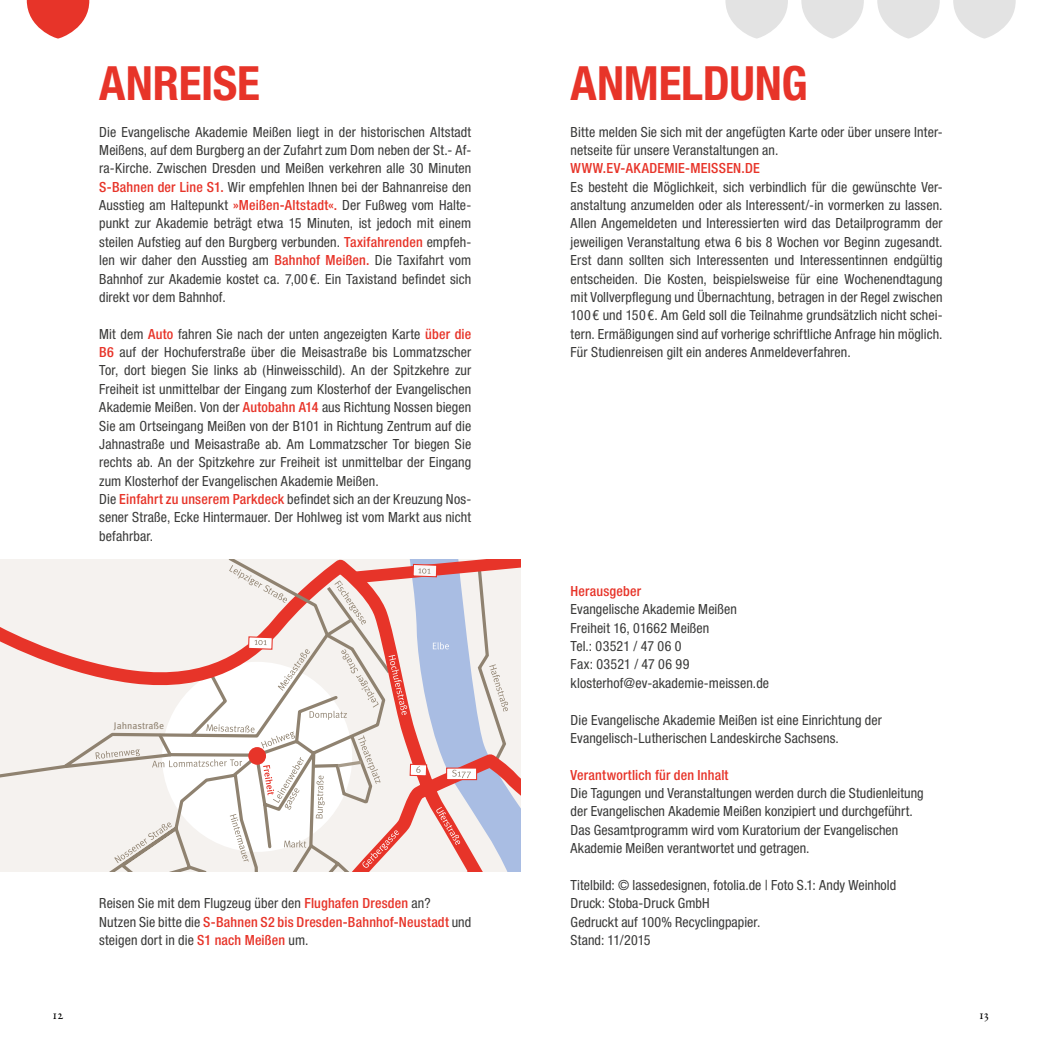
<style>
.page{position:relative;width:1042px;height:1042px;background:#fff}
.page>*{position:absolute;margin:0;border:0;box-sizing:border-box;transform-origin:0 0}
.t1{font:700 condensed 47.25px "Helvetica Neue LT Std";letter-spacing:-.005em;color:#e73429}
.t2{font:condensed 14px/18.4px "Helvetica Neue LT Std";letter-spacing:.005em;color:#3a3a39}
.t3{font:500 condensed 14px "Helvetica Neue LT Std";letter-spacing:.015em;color:#e73429}
.t4{font:14px "Garamond Premr Pro";color:#000}
.t5{font:9.62px "Meta OT";color:#8f8270}
.s1{font-weight:500;color:#e73429}
</style>
<div class="page">
<svg style="left:27px;top:0;width:63px;height:38px"></svg>
<svg style="left:725px;top:0;width:63px;height:38px"></svg>
<svg style="left:801px;top:0;width:63px;height:38px"></svg>
<svg style="left:877px;top:0;width:63px;height:38px"></svg>
<svg style="left:953px;top:0;width:63px;height:38px"></svg>
<div style="left:0;top:566px;width:95px;height:306px;background:#f5f2ef"></div>
<svg style="left:95px;top:559px;width:426px;height:313px"></svg>
<h1 class="t1" style="left:99px;top:54px;width:162px">ANREISE</h1>
<p class="t2" style="left:99px;top:122px;width:374px;text-align:justify">Die Evangelische Akademie Meißen liegt in der historischen Altstadt Meißens, auf dem Burgberg an der Zufahrt zum Dom neben der St.- Af&shy;ra-Kirche. Zwischen Dresden und Meißen verkehren alle 30 Minuten <span class="s1">S-Bahnen der Line S1.</span> Wir empfehlen Ihnen bei der Bahnanreise den Ausstieg am Haltepunkt <span class="s1">»Meißen-Altstadt«.</span> Der Fußweg vom Halte&shy;punkt zur Akademie beträgt etwa 15 Minuten, ist jedoch mit einem steilen Aufstieg auf den Burgberg verbunden. <span class="s1">Taxifahrenden</span> empfeh&shy;len wir daher den Ausstieg am <span class="s1">Bahnhof Meißen.</span> Die Taxifahrt vom Bahnhof zur Akademie kostet ca. 7,00 €. Ein Taxistand befindet sich direkt vor dem Bahnhof.</p>
<p class="t2" style="left:99px;top:324px;width:374px">Mit dem <span class="s1">Auto</span> fahren Sie nach der unten angezeigten Karte <span class="s1">über die B6</span> auf der Hochuferstraße über die Meisastraße bis Lommatzscher Tor, dort biegen Sie links ab (Hinweisschild). An der Spitzkehre zur Freiheit ist unmittelbar der Eingang zum Klosterhof der Evangelischen Akademie Meißen. Von der <span class="s1">Autobahn A14</span> aus Richtung Nossen biegen Sie am Ortseingang Meißen von der B101 in Richtung Zentrum auf die Jahnastraße und Meisastraße ab. Am Lommatzscher Tor biegen Sie rechts ab. An der Spitzkehre zur Freiheit ist unmittelbar der Eingang zum Klosterhof der Evangelischen Akademie Meißen.<br>Die <span class="s1">Einfahrt zu unserem Parkdeck</span> befindet sich an der Kreuzung Nos&shy;sener Straße, Ecke Hintermauer. Der Hohlweg ist vom Markt aus nicht befahrbar.</p>
<p class="t5" style="left:114px;top:720px;width:52px">Jahnastraße</p>
<p class="t2" style="left:99px;top:894px;width:374px">Reisen Sie mit dem Flugzeug über den <span class="s1">Flughafen Dresden</span> an?<br>Nutzen Sie bitte die <span class="s1">S-Bahnen S2 bis Dresden-Bahnhof-Neustadt</span> und steigen dort in die <span class="s1">S1 nach Meißen</span> um.</p>
<h1 class="t1" style="left:570px;top:54px;width:239px">ANMELDUNG</h1>
<p class="t2" style="left:570px;top:122px;width:374px">Bitte melden Sie sich mit der angefügten Karte oder über unsere Inter&shy;netseite für unsere Veranstaltungen an.</p>
<p class="t3" style="left:570px;top:160px;width:81px">www.ev-akadem</p>
<p class="t3" style="left:675px;top:160px;width:45px">ie-meissen</p>
<p class="t3" style="left:741px;top:160px;width:12px">.de</p>
<p class="t2" style="left:570px;top:177px;width:374px;text-align:justify">Es besteht die Möglichkeit, sich verbindlich für die gewünschte Ver&shy;anstaltung anzumelden oder als Interessent/-in vormerken zu lassen.<br>Allen Angemeldeten und Interessierten wird das Detailprogramm der jeweiligen Veranstaltung etwa 6 bis 8 Wochen vor Beginn zugesandt.<br>Erst dann sollten sich Interessenten und Interessentinnen endgültig entscheiden. Die Kosten, beispielsweise für eine Wochenendtagung mit Vollverpflegung und Übernachtung, betragen in der Regel zwischen 100 € und 150 €. Am Geld soll die Teilnahme grundsätzlich nicht schei&shy;tern. Ermäßigungen sind auf vorherige schriftliche Anfrage hin möglich.<br>Für Studienreisen gilt ein anderes Anmeldeverfahren.</p>
<p class="t3" style="left:570px;top:582px;width:72px">Herausgeber</p>
<p class="t2" style="left:570px;top:600px;width:200px">Evangelische Akademie Meißen<br>Freiheit 16, 01662 Meißen<br>Tel.: 03521 / 47 06 0<br>Fax: 03521 / 47 06 99 klosterhof@ev-akademie-meissen.de</p>
<p class="t2" style="left:570px;top:710px;width:313px">Die Evangelische Akademie Meißen ist eine Einrichtung der<br>Evangelisch-Lutherischen Landeskirche Sachsens.</p>
<p class="t3" style="left:570px;top:766px;width:159px">Verantwortlich für den Inhalt</p>
<p class="t2" style="left:570px;top:784px;width:355px">Die Tagungen und Veranstaltungen werden durch die Studienleitung der Evangelischen Akademie Meißen konzipiert und durchgeführt.<br>Das Gesamtprogramm wird vom Kuratorium der Evangelischen Akademie Meißen verantwortet und getragen.</p>
<p class="t2" style="left:570px;top:875px;width:327px">Titelbild: © lassedesignen, fotolia.de | Foto S.1: Andy Weinhold Druck: Stoba-Druck GmbH<br>Gedruckt auf 100% Recyclingpapier.<br>Stand: 11/2015</p>
<p class="t4" style="left:52px;top:1006px;width:13px">12</p>
<p class="t4" style="left:979px;top:1006px;width:12px">13</p>
</div>
